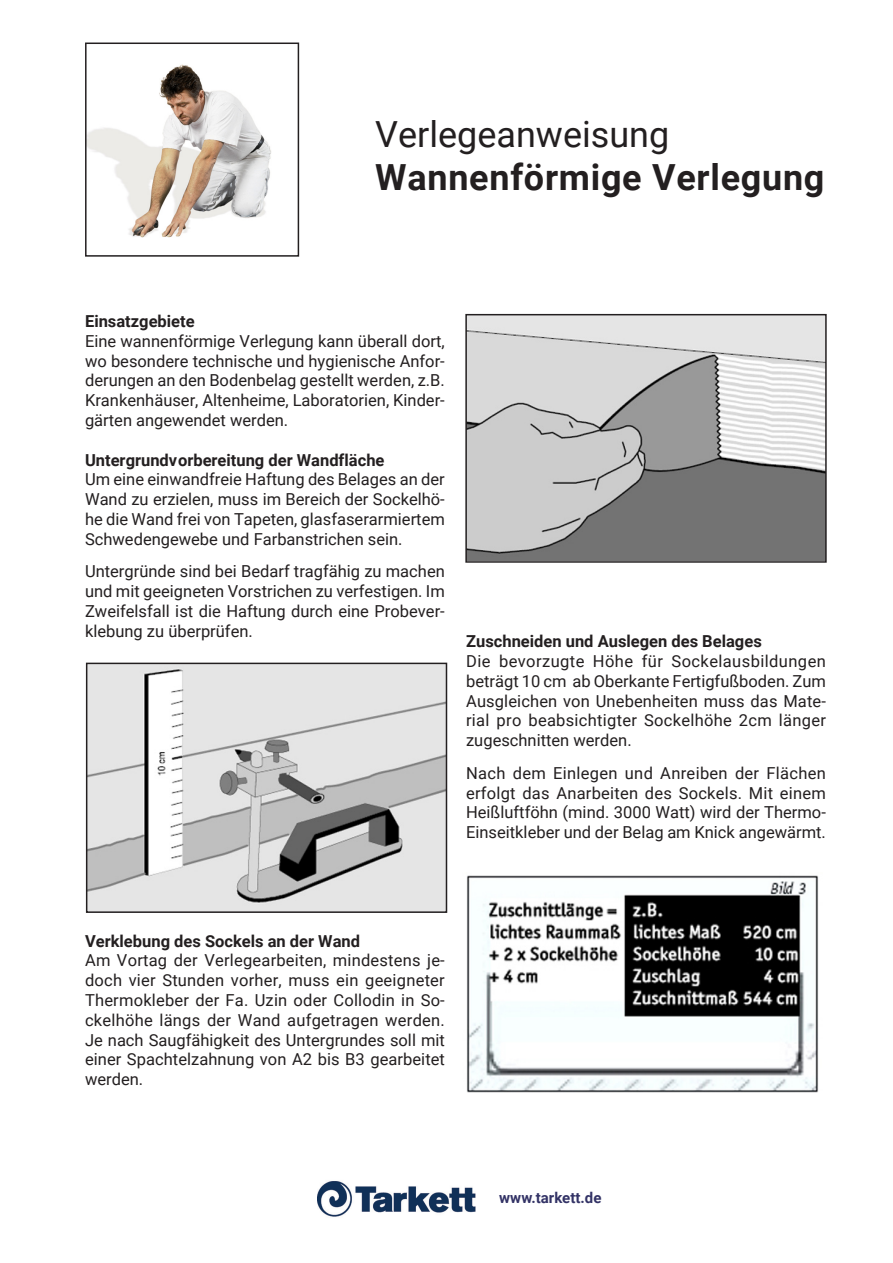
<style>
.page{position:relative;width:893px;height:1263px;background:#fff}
.page>*{position:absolute;margin:0;border:0;box-sizing:border-box;transform-origin:0 0}
.t1{font:700 36px "Roboto";letter-spacing:.02em;color:#231f20}
.t2{font:36px "Roboto";color:#231f20}
.t3{font:16.5px/19.8px "Roboto";color:#231f20;text-align:justify}
.t4{font:700 16.5px "Roboto";color:#231f20}
.t5{font:700 15px "Roboto";color:#336}
</style>
<div class="page">
<img style="left:88px;top:64px;width:183px;height:174px">
<div style="left:85px;top:43px;width:214px;height:214px;border:2px solid #231f20"></div>
<img style="left:89px;top:666px;width:355px;height:244px">
<div style="left:86px;top:663px;width:361px;height:250px;border:2px solid #231f20"></div>
<img style="left:468px;top:317px;width:356px;height:243px">
<div style="left:465px;top:314px;width:362px;height:249px;border:2px solid #231f20"></div>
<img style="left:467px;top:875px;width:352px;height:218px">
<img style="left:317px;top:1181px;width:159px;height:36px">
<h1 class="t2" style="left:375px;top:109px;width:296px">Verlegeanweisung</h1>
<h1 class="t1" style="left:375px;top:152px;width:451px">Wannenförmige Verlegung</h1>
<p class="t4" style="left:85px;top:310px;width:111px">Einsatzgebiete</p>
<p class="t3" style="left:85px;top:330px;width:361px">Eine wannenförmige Verlegung kann überall dort, wo besondere technische und hygienische Anfor&shy;derungen an den Bodenbelag gestellt werden, z.B.<br>Krankenhäuser, Altenheime, Laboratorien, Kinder&shy;gärten angewendet werden.</p>
<p class="t4" style="left:85px;top:448px;width:301px">Untergrundvorbereitung der Wandfläche</p>
<p class="t3" style="left:85px;top:469px;width:361px">Um eine einwandfreie Haftung des Belages an der Wand zu erzielen, muss im Bereich der Sockelhö&shy;he die Wand frei von Tapeten, glasfaserarmiertem Schwedengewebe und Farbanstrichen sein.</p>
<p class="t3" style="left:85px;top:561px;width:361px">Untergründe sind bei Bedarf tragfähig zu machen und mit geeigneten Vorstrichen zu verfestigen. Im Zweifelsfall ist die Haftung durch eine Probever&shy;klebung zu überprüfen.</p>
<p class="t4" style="left:466px;top:630px;width:297px">Zuschneiden und Auslegen des Belages</p>
<p class="t3" style="left:466px;top:651px;width:361px">Die bevorzugte Höhe für Sockelausbildungen beträgt 10 cm ab Oberkante Fertigfußboden. Zum Ausgleichen von Unebenheiten muss das Mate&shy;rial pro beabsichtigter Sockelhöhe 2cm länger zugeschnitten werden.</p>
<p class="t3" style="left:466px;top:762px;width:361px">Nach dem Einlegen und Anreiben der Flächen erfolgt das Anarbeiten des Sockels. Mit einem Heißluftföhn (mind. 3000 Watt) wird der Thermo-Einseitkleber und der Belag am Knick angewärmt.</p>
<p class="t4" style="left:85px;top:929px;width:277px">Verklebung des Sockels an der Wand</p>
<p class="t3" style="left:85px;top:950px;width:361px">Am Vortag der Verlegearbeiten, mindestens je&shy;doch vier Stunden vorher, muss ein geeigneter Thermokleber der Fa. Uzin oder Collodin in So&shy;ckelhöhe längs der Wand aufgetragen werden.<br>Je nach Saugfähigkeit des Untergrundes soll mit einer Spachtelzahnung von A2 bis B3 gearbeitet werden.</p>
<p class="t5" style="left:499px;top:1187px;width:104px">www.tarkett.de</p>
</div>
